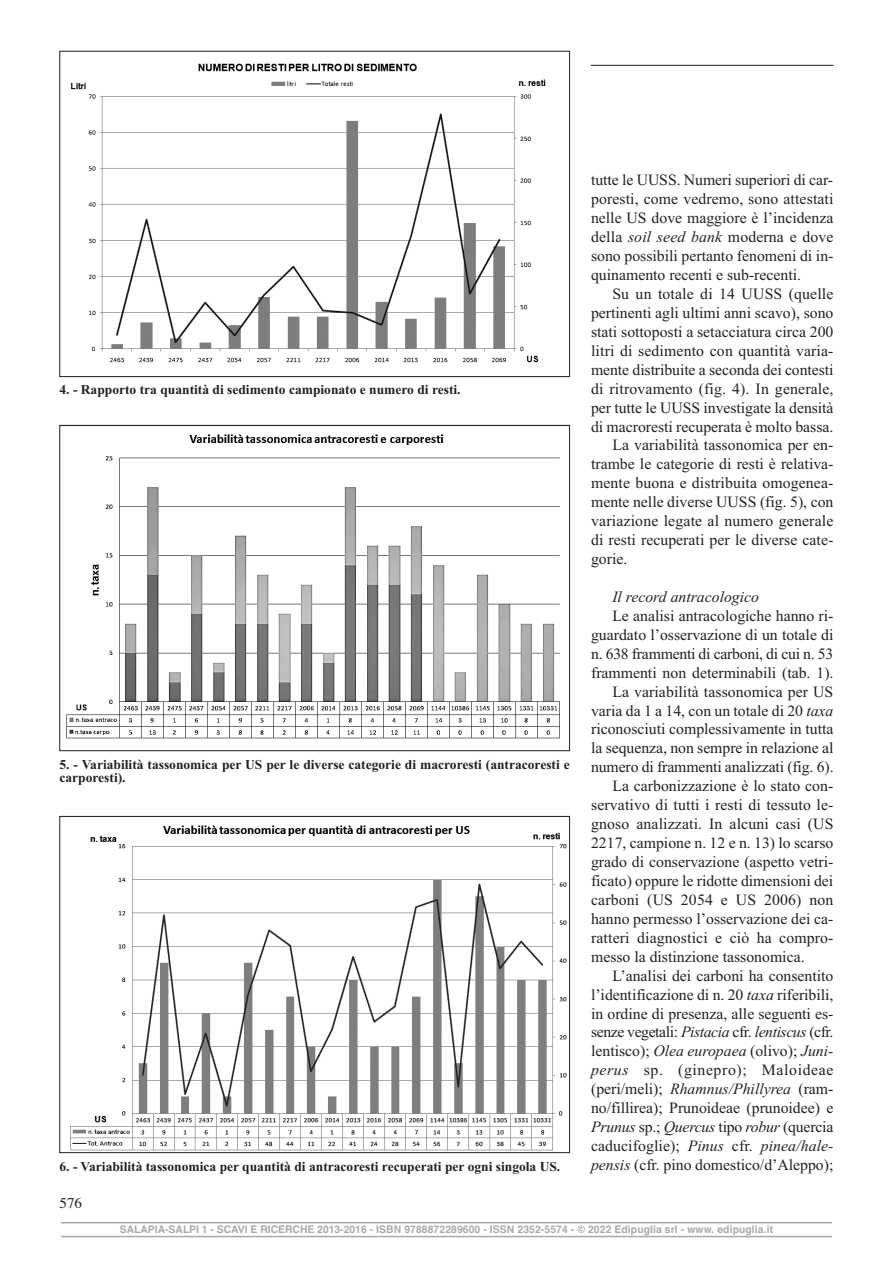
<style>
.page{position:relative;width:893px;height:1263px;background:#fff}
.page>*{position:absolute;margin:0;border:0;box-sizing:border-box;transform-origin:0 0}
.t1{font:15.75px "Times New Roman";color:#231f20}
.t2{font:italic 15.75px "Times New Roman";letter-spacing:-.01em;color:#231f20}
.t3{font:15.75px "Times New Roman";letter-spacing:-.025em;color:#231f20}
.t4{font:15.75px "Times New Roman";letter-spacing:.04em;color:#231f20}
.t5{font:15px "Times";color:#231f20}
.t6{font:700 13.5px/13.5px "Times New Roman";color:#231f20}
.t7{font:700 10.5px "Helvetica";letter-spacing:.01em;color:#a8a9ad}
.s1{font-style:italic}
.s2{font-style:normal}
</style>
<div class="page">
<div style="left:60px;top:1220px;width:773px;height:21px;background:linear-gradient(to right,#fff,#fff)"></div>
<hr style="left:61px;top:1222px;width:771px;height:1px;background:#a8a9ad">
<hr style="left:61px;top:1236px;width:771px;height:1px;background:#a8a9ad">
<hr style="left:591px;top:65px;width:242px;height:1px;background:#231f20">
<img style="left:70px;top:63px;width:476px;height:300px">
<div style="left:60px;top:51px;width:510px;height:326px;border:1px solid #231f20"></div>
<img style="left:66px;top:434px;width:494px;height:305px">
<div style="left:60px;top:425px;width:510px;height:326px;border:1px solid #231f20"></div>
<img style="left:70px;top:825px;width:497px;height:326px">
<p class="t6" style="left:60px;top:383px;width:403px">4. - Rapporto tra quantità di sedimento campionato e numero di resti.</p>
<p class="t6" style="left:60px;top:757px;width:512px">5. - Variabilità tassonomica per US per le diverse categorie di macroresti (antracoresti e carporesti).</p>
<p class="t6" style="left:60px;top:1159px;width:502px">6. - Variabilità tassonomica per quantità di antracoresti recuperati per ogni singola US.</p>
<p class="t5" style="left:60px;top:1194px;width:24px">576</p>
<p class="t1" style="left:591px;top:171px;width:244px">tutte le UUSS. Numeri superiori di car-</p>
<p class="t1" style="left:591px;top:190px;width:244px">poresti, come vedremo, sono attestati</p>
<p class="t1" style="left:591px;top:209px;width:244px">nelle US dove maggiore è l’incidenza</p>
<p class="t1" style="left:591px;top:228px;width:244px">della <span class="s1">soil seed bank</span> moderna e dove</p>
<p class="t1" style="left:591px;top:246px;width:244px">sono possibili pertanto fenomeni di in-</p>
<p class="t1" style="left:591px;top:265px;width:211px">quinamento recenti e sub-recenti.</p>
<p class="t1" style="left:612px;top:284px;width:223px">Su un totale di 14 UUSS (quelle</p>
<p class="t1" style="left:591px;top:303px;width:244px">pertinenti agli ultimi anni scavo), sono</p>
<p class="t1" style="left:591px;top:322px;width:244px">stati sottoposti a setacciatura circa 200</p>
<p class="t1" style="left:591px;top:341px;width:244px">litri di sedimento con quantità varia-</p>
<p class="t1" style="left:591px;top:360px;width:244px">mente distribuite a seconda dei contesti</p>
<p class="t1" style="left:591px;top:379px;width:244px">di ritrovamento (fig. 4). In generale,</p>
<p class="t1" style="left:591px;top:398px;width:244px">per tutte le UUSS investigate la densità</p>
<p class="t1" style="left:591px;top:417px;width:244px">di macroresti recuperata è molto bassa.</p>
<p class="t1" style="left:612px;top:436px;width:223px">La variabilità tassonomica per en-</p>
<p class="t1" style="left:591px;top:455px;width:244px">trambe le categorie di resti è relativa-</p>
<p class="t1" style="left:591px;top:474px;width:244px">mente buona e distribuita omogenea-</p>
<p class="t1" style="left:591px;top:493px;width:244px">mente nelle diverse UUSS (fig. 5), con</p>
<p class="t1" style="left:591px;top:511px;width:244px">variazione legate al numero generale</p>
<p class="t1" style="left:591px;top:530px;width:244px">di resti recuperati per le diverse cate-</p>
<p class="t1" style="left:591px;top:549px;width:38px">gorie.</p>
<p class="t2" style="left:612px;top:587px;width:148px">Il record antracologico</p>
<p class="t1" style="left:612px;top:606px;width:223px">Le analisi antracologiche hanno ri-</p>
<p class="t1" style="left:591px;top:625px;width:244px">guardato l’osservazione di un totale di</p>
<p class="t1" style="left:591px;top:644px;width:244px">n. 638 frammenti di carboni, di cui n. 53</p>
<p class="t1" style="left:591px;top:663px;width:244px">frammenti non determinabili (tab. 1).</p>
<p class="t1" style="left:612px;top:682px;width:222px">La variabilità tassonomica per US</p>
<p class="t1" style="left:591px;top:701px;width:244px">varia da 1 a 14, con un totale di 20 <span class="s1">taxa</span></p>
<p class="t1" style="left:591px;top:720px;width:244px">riconosciuti complessivamente in tutta</p>
<p class="t1" style="left:591px;top:739px;width:244px">la sequenza, non sempre in relazione al</p>
<p class="t1" style="left:591px;top:758px;width:244px">numero di frammenti analizzati (fig. 6).</p>
<p class="t1" style="left:612px;top:777px;width:222px">La carbonizzazione è lo stato con-</p>
<p class="t1" style="left:591px;top:795px;width:244px">servativo di tutti i resti di tessuto le-</p>
<p class="t1" style="left:591px;top:814px;width:244px">gnoso analizzati. In alcuni casi (US</p>
<p class="t1" style="left:591px;top:833px;width:244px">2217, campione n. 12 e n. 13) lo scarso</p>
<p class="t1" style="left:591px;top:852px;width:244px">grado di conservazione (aspetto vetri-</p>
<p class="t1" style="left:591px;top:871px;width:244px">ficato) oppure le ridotte dimensioni dei</p>
<p class="t1" style="left:591px;top:890px;width:244px">carboni (US 2054 e US 2006) non</p>
<p class="t1" style="left:591px;top:909px;width:244px">hanno permesso l’osservazione dei ca-</p>
<p class="t1" style="left:591px;top:928px;width:244px">ratteri diagnostici e ciò ha compro-</p>
<p class="t1" style="left:591px;top:947px;width:215px">messo la distinzione tassonomica.</p>
<p class="t1" style="left:612px;top:966px;width:223px">L’analisi dei carboni ha consentito</p>
<p class="t1" style="left:591px;top:985px;width:244px">l’identificazione di n. 20 <span class="s1">taxa</span> riferibili,</p>
<p class="t1" style="left:591px;top:1004px;width:244px">in ordine di presenza, alle seguenti es-</p>
<p class="t3" style="left:591px;top:1023px;width:244px">senze vegetali: <span class="s1">Pistacia</span> cfr. <span class="s1">lentiscus</span> (cfr.</p>
<p class="t1" style="left:591px;top:1042px;width:244px">lentisco); <span class="s1">Olea europaea</span> (olivo); <span class="s1">Juni-</span></p>
<p class="t4" style="left:591px;top:1061px;width:244px"><span class="s1">perus</span> sp. (ginepro); Maloideae</p>
<p class="t1" style="left:591px;top:1079px;width:244px">(peri/meli); <span class="s1">Rhamnus/Phillyrea</span> (ram-</p>
<p class="t1" style="left:591px;top:1098px;width:244px">no/fillirea); Prunoideae (prunoidee) e</p>
<p class="t2" style="left:591px;top:1117px;width:244px">Prunus <span class="s2">sp.;</span> Quercus <span class="s2">tipo</span> robur <span class="s2">(quercia</span></p>
<p class="t1" style="left:591px;top:1136px;width:244px">caducifoglie); <span class="s1">Pinus</span> cfr. <span class="s1">pinea/hale-</span></p>
<p class="t1" style="left:591px;top:1155px;width:244px"><span class="s1">pensis</span> (cfr. pino domestico/d’Aleppo);</p>
<p class="t7" style="left:120px;top:1223px;width:655px">SALAPIA-SALPI 1 - SCAVI E RICERCHE 2013-2016 - ISBN 9788872289600 - ISSN 2352-5574 - © 2022 Edipuglia srl - www. edipuglia.it</p>
</div>
